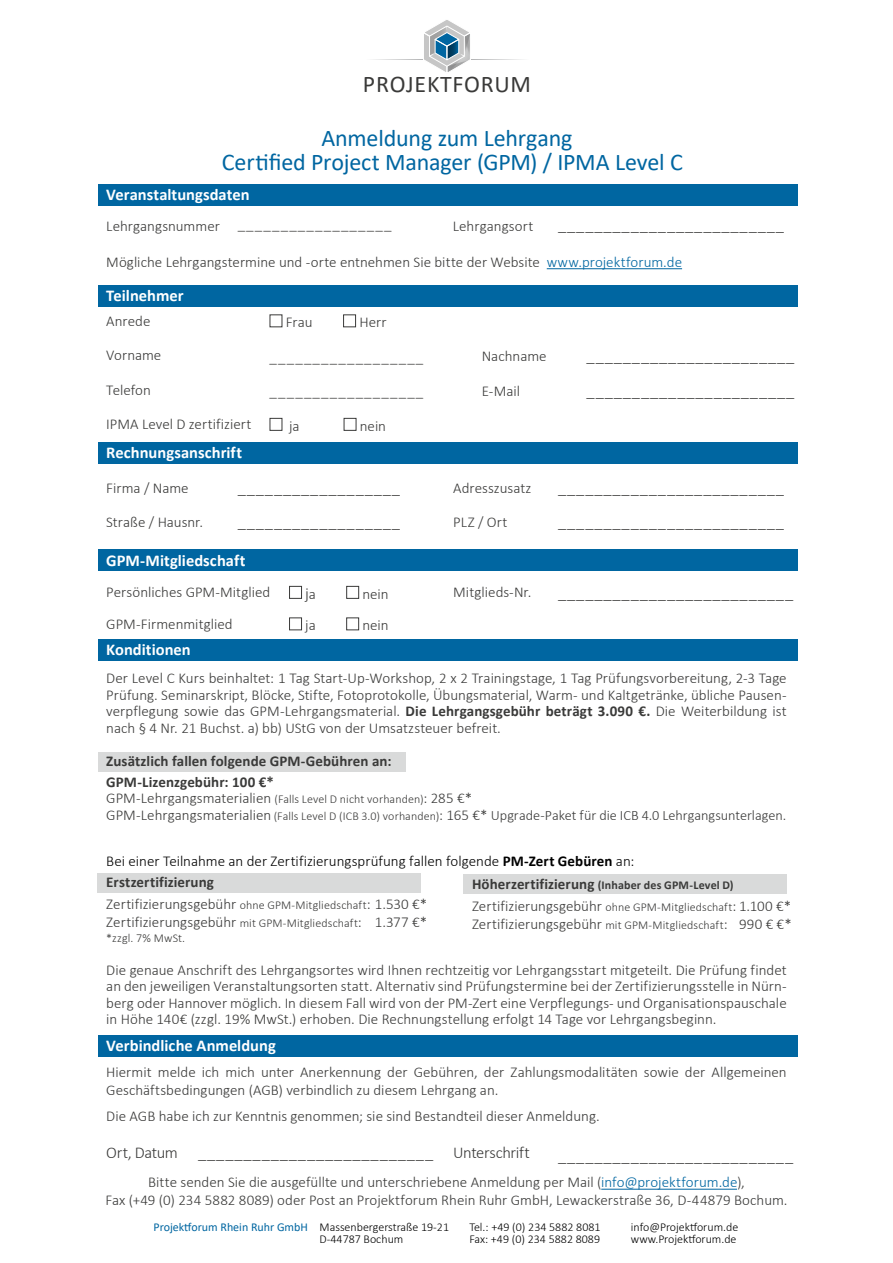
<style>
.page{position:relative;width:893px;height:1263px;background:#fff}
.page>*{position:absolute;margin:0;border:0;box-sizing:border-box;transform-origin:0 0}
.t1{font:24px/24px "Calibri";letter-spacing:-.01em;color:#0066a1;text-align:center}
.t2{font:24px "Calibri";letter-spacing:.03em;color:#3a3a39}
.t3{font:300 16.5px/34.5px "Calibri";letter-spacing:-.025em;color:#3a3a39}
.t4{font:700 16.5px "Calibri";color:#fff}
.t5{font:300 15px/16.5px "Calibri";color:#3a3a39}
.t6{font:300 15px/20.7px "Calibri";color:#000}
.t7{font:700 15px/20.7px "Calibri";letter-spacing:.005em;color:#3a3a39}
.t8{font:300 14.25px "Calibri";letter-spacing:-.005em;color:#3a3a39}
.t9{font:300 12px/12px "Calibri";color:#000}
.t10{font:700 12px "Calibri";letter-spacing:.015em;color:#3a3a39}
.t11{font:12px "Calibri";color:#0066a1}
.t12{font:300 12px "Calibri";letter-spacing:.015em;color:#3a3a39}
.s1{color:#0066a1}
.s2{font-size:15px}
.s3{font-weight:700}
.s4{font-size:12px}
.s5{font-weight:700;color:#3a3a39}
</style>
<div class="page">
<svg style="left:424px;top:20px;width:46px;height:52px"></svg>
<div style="left:98px;top:184px;width:699px;height:21px;background:#0066a1"></div>
<hr style="left:547px;top:268px;width:135px;height:1px;background:#0066a1">
<div style="left:98px;top:285px;width:699px;height:21px;background:#0066a1"></div>
<div style="left:98px;top:550px;width:699px;height:21px;background:#0066a1"></div>
<div style="left:98px;top:442px;width:699px;height:22px;background:#0066a1"></div>
<div style="left:98px;top:639px;width:699px;height:21px;background:#0066a1"></div>
<div style="left:343px;top:314px;width:13px;height:13px;border:1px solid #3a3a39"></div>
<div style="left:270px;top:418px;width:12px;height:13px;border:1px solid #3a3a39"></div>
<div style="left:344px;top:418px;width:12px;height:13px;border:1px solid #3a3a39"></div>
<div style="left:289px;top:586px;width:13px;height:13px;border:1px solid #3a3a39"></div>
<div style="left:346px;top:586px;width:13px;height:13px;border:1px solid #3a3a39"></div>
<div style="left:289px;top:617px;width:13px;height:13px;border:1px solid #3a3a39"></div>
<div style="left:346px;top:617px;width:13px;height:13px;border:1px solid #3a3a39"></div>
<div style="left:98px;top:873px;width:323px;height:19px;background:#d9dada"></div>
<div style="left:98px;top:752px;width:308px;height:19px;background:#d9dada"></div>
<div style="left:463px;top:874px;width:324px;height:20px;background:#d9dada"></div>
<div style="left:98px;top:1035px;width:699px;height:21px;background:#0066a1"></div>
<hr style="left:601px;top:1189px;width:136px;height:1px;background:#0066a1">
<h1 class="t2" style="left:363px;top:67px;width:170px">PROJEKTFORUM</h1>
<h1 class="t1" style="left:222px;top:125px;width:463px">Anmeldung zum Lehrgang<br>Certified Project Manager (GPM) / IPMA Level C</h1>
<p class="t4" style="left:106px;top:183px;width:145px">Veranstaltungsdaten</p>
<p class="t5" style="left:106px;top:218px;width:115px">Lehrgangsnummer</p>
<p class="t5" style="left:453px;top:218px;width:82px">Lehrgangsort</p>
<p class="t5" style="left:106px;top:253px;width:577px">Mögliche Lehrgangstermine und -orte entnehmen Sie bitte der Website <span class="s1">www.projektforum.de</span></p>
<p class="t4" style="left:106px;top:284px;width:79px">Teilnehmer</p>
<p class="t5" style="left:238px;top:216px;width:155px">__________________</p>
<p class="t3" style="left:558px;top:207px;width:228px">_________________________</p>
<p class="t5" style="left:106px;top:312px;width:46px">Anrede</p>
<p class="t5" style="left:106px;top:347px;width:57px">Vorname</p>
<p class="t5" style="left:106px;top:381px;width:46px">Telefon</p>
<p class="t5" style="left:106px;top:416px;width:147px">IPMA Level D zertifiziert</p>
<p class="t4" style="left:106px;top:441px;width:137px">Rechnungsanschrift</p>
<p class="t5" style="left:286px;top:314px;width:28px">Frau</p>
<p class="t5" style="left:359px;top:314px;width:29px">Herr</p>
<p class="t5" style="left:270px;top:348px;width:155px">__________________</p>
<p class="t5" style="left:270px;top:383px;width:155px">__________________</p>
<p class="t5" style="left:289px;top:417px;width:12px">ja</p>
<p class="t5" style="left:360px;top:417px;width:28px">nein</p>
<p class="t5" style="left:482px;top:348px;width:66px">Nachname</p>
<p class="t5" style="left:482px;top:382px;width:40px">E-Mail</p>
<p class="t3" style="left:587px;top:338px;width:209px">_______________________ _______________________</p>
<p class="t5" style="left:106px;top:479px;width:84px">Firma / Name</p>
<p class="t5" style="left:106px;top:514px;width:98px">Straße / Hausnr.</p>
<p class="t5" style="left:453px;top:479px;width:80px">Adresszusatz</p>
<p class="t5" style="left:453px;top:514px;width:56px">PLZ / Ort</p>
<p class="t3" style="left:238px;top:470px;width:164px">__________________ __________________</p>
<p class="t3" style="left:558px;top:470px;width:228px">_________________________ _________________________</p>
<p class="t4" style="left:106px;top:548px;width:141px">GPM-Mitgliedschaft</p>
<p class="t5" style="left:106px;top:576px;width:166px;line-height:31.5px">Persönliches GPM-Mitglied<br>GPM-Firmenmitglied</p>
<p class="t5" style="left:453px;top:584px;width:80px">Mitglieds-Nr.</p>
<p class="t3" style="left:305px;top:576px;width:12px">j<span class="s2">a</span></p>
<p class="t5" style="left:362px;top:585px;width:28px">nein</p>
<p class="t5" style="left:305px;top:617px;width:12px">ja</p>
<p class="t5" style="left:362px;top:617px;width:28px">nein</p>
<p class="t4" style="left:106px;top:638px;width:86px">Konditionen</p>
<p class="t3" style="left:558px;top:575px;width:237px">__________________________</p>
<p class="t5" style="left:106px;top:670px;width:682px;text-align:justify">Der Level C Kurs beinhaltet: 1 Tag Start-Up-Workshop, 2 x 2 Trainingstage, 1 Tag Prüfungsvorbereitung, 2-3 Tage Prüfung. Seminarskript, Blöcke, Stifte, Fotoprotokolle, Übungsmaterial, Warm- und Kaltgetränke, übliche Pausen&shy;verpflegung sowie das GPM-Lehrgangsmaterial. <span class="s3">Die Lehrgangsgebühr beträgt 3.090 €.</span> Die Weiterbildung ist nach § 4 Nr. 21 Buchst. a) bb) UStG von der Umsatzsteuer befreit.</p>
<p class="t7" style="left:106px;top:750px;width:287px">Zusätzlich fallen folgende GPM-Gebühren an:<br>GPM-Lizenzgebühr: 100 €*</p>
<p class="t5" style="left:106px;top:790px;width:367px">GPM-Lehrgangsmaterialien <span class="s4">(Falls Level D nicht vorhanden)</span>: 285 €*</p>
<p class="t8" style="left:106px;top:806px;width:681px"><span class="s2">GPM-Lehrgangsmaterialien</span> <span class="s4">(Falls Level D (ICB 3.0) vorhanden)</span><span class="s2">: 165 €*</span> Upgrade-Paket für die ICB 4.0 Lehrgangsunterlagen.</p>
<p class="t6" style="left:106px;top:850px;width:530px">Bei einer Teilnahme an der Zertifizierungsprüfung fallen folgende <span class="s3">PM-Zert Gebüren</span> an:<br><span class="s5">Erstzertifizierung</span></p>
<p class="t5" style="left:106px;top:895px;width:323px;line-height:18px">Zertifizierungsgebühr <span class="s4">ohne GPM-Mitgliedschaft</span>: 1.530 €*<br>Zertifizierungsgebühr <span class="s4">mit GPM-Mitgliedschaft</span>: 1.377 €*</p>
<p class="t12" style="left:106px;top:930px;width:80px">*zzgl. 7% MwSt.</p>
<p class="t5" style="left:106px;top:961px;width:682px;text-align:justify">Die genaue Anschrift des Lehrgangsortes wird Ihnen rechtzeitig vor Lehrgangsstart mitgeteilt. Die Prüfung findet an den jeweiligen Veranstaltungsorten statt. Alternativ sind Prüfungstermine bei der Zertifizierungsstelle in Nürn&shy;berg oder Hannover möglich. In diesem Fall wird von der PM-Zert eine Verpflegungs- und Organisationspauschale in Höhe 140€ (zzgl. 19% MwSt.) erhoben. Die Rechnungstellung erfolgt 14 Tage vor Lehrgangsbeginn.</p>
<p class="t10" style="left:472px;top:877px;width:263px"><span class="s2">Höherzertifizierung</span> (Inhaber des GPM-Level D)</p>
<p class="t5" style="left:472px;top:897px;width:321px;line-height:18px">Zertifizierungsgebühr <span class="s4">ohne GPM-Mitgliedschaft</span>: 1.100 €*<br>Zertifizierungsgebühr <span class="s4">mit GPM-Mitgliedschaft</span>: 990 € €*</p>
<p class="t4" style="left:106px;top:1034px;width:171px">Verbindliche Anmeldung</p>
<p class="t5" style="left:106px;top:1062px;width:682px;line-height:18px">Hiermit melde ich mich unter Anerkennung der Gebühren, der Zahlungsmodalitäten sowie der Allgemeinen<br>Geschäftsbedingungen (AGB) verbindlich zu diesem Lehrgang an.</p>
<p class="t5" style="left:106px;top:1108px;width:495px">Die AGB habe ich zur Kenntnis genommen; sie sind Bestandteil dieser Anmeldung.</p>
<p class="t3" style="left:106px;top:1135px;width:425px">Ort, Datum __________________________ Unterschrift</p>
<p class="t3" style="left:558px;top:1138px;width:237px">__________________________</p>
<p class="t5" style="left:105px;top:1173px;width:684px;line-height:18px;text-align:center">Bitte senden Sie die ausgefüllte und unterschriebene Anmeldung per Mail (<span class="s1">info@projektforum.de</span>),<br>Fax (+49 (0) 234 5882 8089) oder Post an Projektforum Rhein Ruhr GmbH, Lewackerstraße 36, D-44879 Bochum.</p>
<p class="t11" style="left:154px;top:1219px;width:156px">Projektforum Rhein Ruhr GmbH</p>
<p class="t9" style="left:320px;top:1221px;width:131px">Massenbergerstraße 19-21<br>D-44787 Bochum</p>
<p class="t9" style="left:469px;top:1221px;width:133px">Tel.: +49 (0) 234 5882 8081<br>Fax: +49 (0) 234 5882 8089</p>
<p class="t9" style="left:631px;top:1221px;width:109px">info@Projektforum.de www.Projektforum.de</p>
</div>
